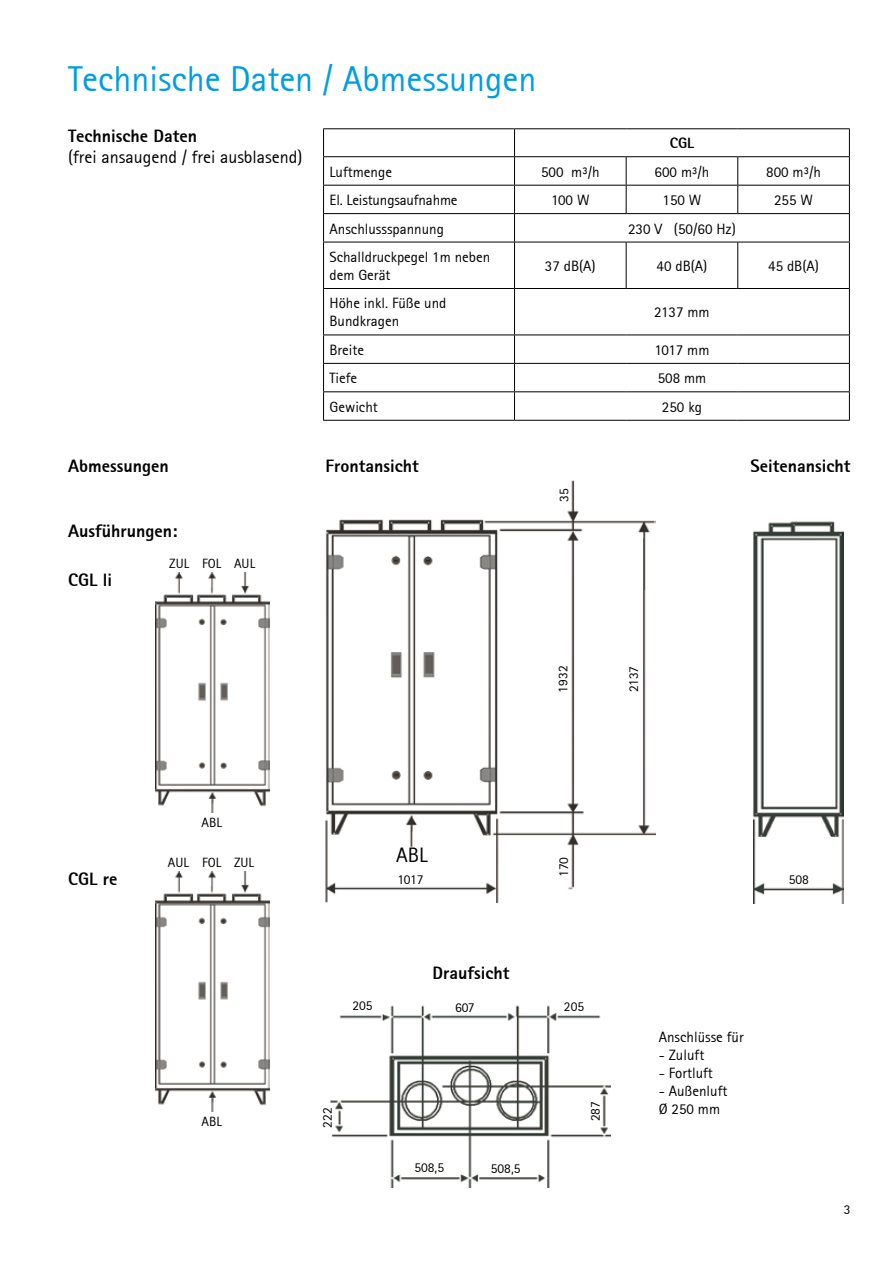
<style>
.page{position:relative;width:893px;height:1263px;background:#fff}
.page>*{position:absolute;margin:0;border:0;box-sizing:border-box;transform-origin:0 0}
.t1{font:36px "Rotis Sans Serif 55";color:#009ee0}
.t2{font:21px "Rotis Sans Serif 55";color:#000}
.t3{font:18px "Rotis Sans Serif Extra Bold 75";color:#000}
.t4{font:18px "Rotis Sans Serif 55";color:#000}
.t5{font:15px/18px "Rotis Sans Serif 55";color:#000}
.t6{font:15px "Rotis Sans Serif Extra Bold 75";color:#000}
.t7{font:13.5px "Rotis Sans Serif 55";color:#000}
</style>
<div class="page">
<hr style="left:323px;top:156px;width:191px;height:1px;background:#000">
<hr style="left:514px;top:156px;width:112px;height:1px;background:#000">
<hr style="left:626px;top:156px;width:112px;height:1px;background:#000">
<hr style="left:738px;top:156px;width:112px;height:1px;background:#000">
<hr style="left:323px;top:185px;width:191px;height:1px;background:#000">
<hr style="left:514px;top:185px;width:112px;height:1px;background:#000">
<hr style="left:626px;top:185px;width:112px;height:1px;background:#000">
<svg style="left:626px;top:157px;width:1px;height:56px"></svg>
<hr style="left:738px;top:185px;width:112px;height:1px;background:#000">
<svg style="left:737px;top:157px;width:1px;height:56px"></svg>
<hr style="left:323px;top:213px;width:191px;height:1px;background:#000">
<hr style="left:514px;top:213px;width:112px;height:1px;background:#000">
<svg style="left:514px;top:129px;width:1px;height:113px"></svg>
<hr style="left:626px;top:213px;width:112px;height:1px;background:#000">
<hr style="left:738px;top:213px;width:112px;height:1px;background:#000">
<hr style="left:323px;top:242px;width:191px;height:1px;background:#000">
<hr style="left:514px;top:242px;width:112px;height:1px;background:#000">
<hr style="left:514px;top:242px;width:1px;height:46px;background:#000">
<hr style="left:626px;top:242px;width:112px;height:1px;background:#000">
<hr style="left:626px;top:242px;width:1px;height:46px;background:#000">
<hr style="left:738px;top:242px;width:112px;height:1px;background:#000">
<hr style="left:737px;top:242px;width:1px;height:46px;background:#000">
<hr style="left:323px;top:288px;width:191px;height:1px;background:#000">
<hr style="left:514px;top:288px;width:112px;height:1px;background:#000">
<hr style="left:514px;top:289px;width:1px;height:46px;background:#000">
<hr style="left:626px;top:288px;width:112px;height:1px;background:#000">
<hr style="left:738px;top:288px;width:112px;height:1px;background:#000">
<hr style="left:323px;top:335px;width:191px;height:1px;background:#000">
<hr style="left:514px;top:335px;width:112px;height:1px;background:#000">
<hr style="left:626px;top:335px;width:112px;height:1px;background:#000">
<hr style="left:738px;top:335px;width:112px;height:1px;background:#000">
<hr style="left:323px;top:363px;width:191px;height:1px;background:#000">
<hr style="left:514px;top:363px;width:112px;height:1px;background:#000">
<hr style="left:626px;top:363px;width:112px;height:1px;background:#000">
<hr style="left:738px;top:363px;width:112px;height:1px;background:#000">
<hr style="left:323px;top:391px;width:191px;height:1px;background:#000">
<hr style="left:514px;top:391px;width:112px;height:1px;background:#000">
<svg style="left:514px;top:335px;width:1px;height:85px"></svg>
<hr style="left:626px;top:391px;width:112px;height:1px;background:#000">
<hr style="left:738px;top:391px;width:112px;height:1px;background:#000">
<hr style="left:323px;top:128px;width:191px;height:1px;background:#000">
<hr style="left:514px;top:128px;width:112px;height:1px;background:#000">
<hr style="left:626px;top:128px;width:112px;height:1px;background:#000">
<hr style="left:738px;top:128px;width:112px;height:1px;background:#000">
<svg style="left:323px;top:129px;width:1px;height:113px"></svg>
<svg style="left:849px;top:129px;width:1px;height:113px"></svg>
<hr style="left:323px;top:242px;width:1px;height:46px;background:#000">
<hr style="left:849px;top:242px;width:1px;height:46px;background:#000">
<hr style="left:323px;top:289px;width:1px;height:46px;background:#000">
<hr style="left:849px;top:289px;width:1px;height:46px;background:#000">
<svg style="left:323px;top:335px;width:1px;height:85px"></svg>
<svg style="left:849px;top:335px;width:1px;height:85px"></svg>
<hr style="left:323px;top:420px;width:191px;height:1px;background:#000">
<hr style="left:514px;top:420px;width:112px;height:1px;background:#000">
<hr style="left:626px;top:420px;width:112px;height:1px;background:#000">
<hr style="left:738px;top:420px;width:112px;height:1px;background:#000">
<img style="left:325px;top:480px;width:331px;height:423px">
<img style="left:754px;top:521px;width:89px;height:382px">
<img style="left:330px;top:1005px;width:280px;height:183px">
<img style="left:156px;top:573px;width:114px;height:240px">
<img style="left:156px;top:872px;width:114px;height:240px">
<h1 class="t1" style="left:68px;top:58px;width:470px">Technische Daten / Abmessungen</h1>
<p class="t3" style="left:68px;top:124px;width:130px">Technische Daten</p>
<p class="t4" style="left:68px;top:146px;width:236px">(frei ansaugend / frei ausblasend)</p>
<p class="t6" style="left:670px;top:134px;width:26px">CGL</p>
<p class="t5" style="left:330px;top:162px;width:64px">Luftmenge</p>
<p class="t5" style="left:541px;top:162px;width:60px">500 m³/h</p>
<p class="t5" style="left:655px;top:162px;width:56px">600 m³/h</p>
<p class="t5" style="left:766px;top:162px;width:56px">800 m³/h</p>
<p class="t5" style="left:330px;top:191px;width:130px">El. Leistungsaufnahme</p>
<p class="t5" style="left:551px;top:191px;width:40px">100 W</p>
<p class="t5" style="left:662px;top:191px;width:40px">150 W</p>
<p class="t5" style="left:774px;top:191px;width:40px">255 W</p>
<p class="t5" style="left:330px;top:219px;width:116px">Anschlussspannung</p>
<p class="t5" style="left:628px;top:219px;width:109px">230 V (50/60 Hz)</p>
<p class="t5" style="left:330px;top:248px;width:162px">Schalldruckpegel 1m neben dem Gerät</p>
<p class="t5" style="left:545px;top:257px;width:52px">37 dB(A)</p>
<p class="t5" style="left:657px;top:257px;width:52px">40 dB(A)</p>
<p class="t5" style="left:768px;top:257px;width:52px">45 dB(A)</p>
<p class="t5" style="left:330px;top:294px;width:118px">Höhe inkl. Füße und<br>Bundkragen</p>
<p class="t5" style="left:654px;top:303px;width:57px">2137 mm</p>
<p class="t5" style="left:330px;top:341px;width:36px">Breite</p>
<p class="t5" style="left:654px;top:341px;width:57px">1017 mm</p>
<p class="t5" style="left:330px;top:369px;width:29px">Tiefe</p>
<p class="t5" style="left:658px;top:369px;width:50px">508 mm</p>
<p class="t5" style="left:330px;top:398px;width:50px">Gewicht</p>
<p class="t5" style="left:662px;top:398px;width:41px">250 kg</p>
<p class="t3" style="left:68px;top:454px;width:102px">Abmessungen</p>
<p class="t3" style="left:68px;top:519px;width:111px">Ausführungen:</p>
<p class="t3" style="left:68px;top:568px;width:45px">CGL li</p>
<p class="t7" style="left:169px;top:556px;width:21px">ZUL</p>
<p class="t7" style="left:202px;top:556px;width:21px">FOL</p>
<p class="t7" style="left:234px;top:556px;width:23px">AUL</p>
<p class="t3" style="left:68px;top:867px;width:51px">CGL re</p>
<p class="t7" style="left:168px;top:855px;width:23px">AUL</p>
<p class="t7" style="left:202px;top:815px;width:22px">ABL</p>
<p class="t7" style="left:202px;top:855px;width:21px">FOL</p>
<p class="t7" style="left:234px;top:855px;width:21px">ZUL</p>
<p class="t7" style="left:202px;top:1114px;width:22px">ABL</p>
<p class="t3" style="left:325px;top:454px;width:95px">Frontansicht</p>
<p class="t3" style="left:750px;top:454px;width:101px">Seitenansicht</p>
<p class="t7" style="left:556px;top:502px;width:15px;rotate:-90deg">35</p>
<p class="t7" style="left:555px;top:693px;width:28px;rotate:-90deg">1932</p>
<p class="t7" style="left:626px;top:692px;width:28px;rotate:-90deg">2137</p>
<h2 class="t2" style="left:396px;top:843px;width:33px">ABL</h2>
<p class="t7" style="left:556px;top:877px;width:21px;rotate:-90deg">170</p>
<p class="t7" style="left:397px;top:872px;width:28px">1017</p>
<p class="t7" style="left:789px;top:872px;width:22px">508</p>
<p class="t3" style="left:432px;top:962px;width:78px">Draufsicht</p>
<p class="t7" style="left:352px;top:997px;width:22px">205</p>
<p class="t7" style="left:455px;top:999px;width:21px">607</p>
<p class="t7" style="left:564px;top:998px;width:22px">205</p>
<p class="t7" style="left:319px;top:1128px;width:22px;rotate:-90deg">222</p>
<p class="t7" style="left:414px;top:1160px;width:31px">508,5</p>
<p class="t7" style="left:491px;top:1161px;width:31px">508,5</p>
<p class="t7" style="left:587px;top:1121px;width:22px;rotate:-90deg">287</p>
<p class="t5" style="left:659px;top:1028px;width:86px">Anschlüsse für</p>
<p class="t5" style="left:659px;top:1046px;width:47px">- Zuluft</p>
<p class="t5" style="left:659px;top:1064px;width:56px">- Fortluft</p>
<p class="t5" style="left:659px;top:1082px;width:70px">- Außenluft<br>Ø 250 mm</p>
<p class="t7" style="left:844px;top:1201px;width:8px">3</p>
</div>
